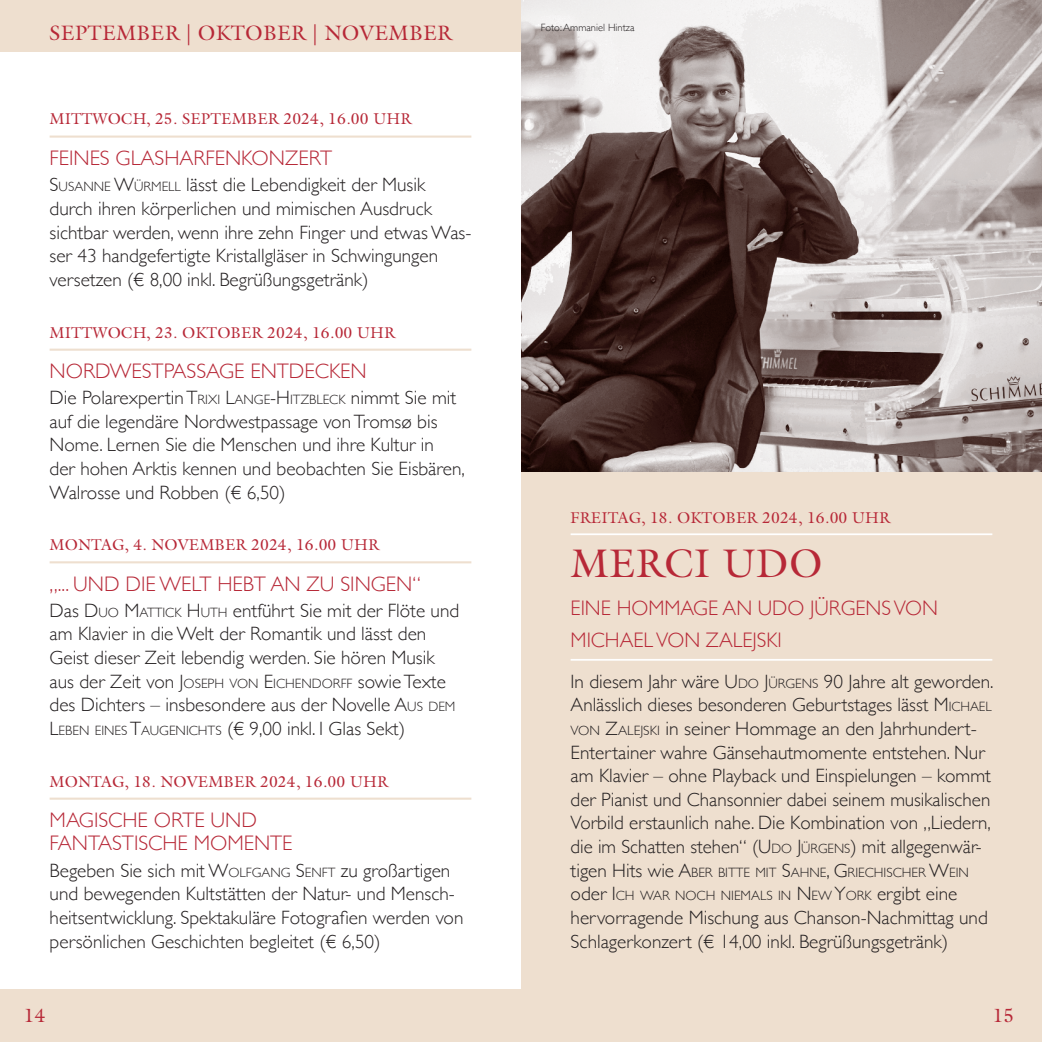
<style>
.page{position:relative;width:1042px;height:1042px;background:#fff}
.page>*{position:absolute;margin:0;border:0;box-sizing:border-box;transform-origin:0 0}
.t1{font:40.25px "Galliard Pro";letter-spacing:.01em;color:#b72837}
.t2{font:300 21px/22.8px "Gill Sans";color:#b72837}
.t3{font:21px "Galliard Pro";letter-spacing:.01em;color:#b72837}
.t4{font:300 19.25px/23.6px "Gill Sans";color:#231f20}
.t5{font:19.25px "Galliard Pro";color:#b72837}
.t6{font:15.75px "Galliard Pro";letter-spacing:.005em;color:#b72837}
.t7{font:300 13.47px/23.6px "Gill Sans";color:#231f20}
.t8{font:300 10.5px "Gill Sans";color:#231f20}
.s1{font-style:inherit}
.s2{font-size:13.47px}
.s3{font-size:19.25px}
</style>
<div class="page">
<div style="left:0;top:0;width:521px;height:52px;background:#eedfcf"></div>
<div style="left:0;top:988px;width:1042px;height:54px;background:#eedfcf"></div>
<hr style="left:50px;top:136px;width:421px;height:2px;background:#eedfcf">
<hr style="left:50px;top:349px;width:421px;height:2px;background:#eedfcf">
<hr style="left:50px;top:561px;width:421px;height:2px;background:#eedfcf">
<hr style="left:50px;top:797px;width:421px;height:3px;background:#eedfcf">
<div style="left:521px;top:355px;width:521px;height:687px;background:#eedfcf"></div>
<hr style="left:570px;top:533px;width:422px;height:2px;background:#fff">
<hr style="left:570px;top:659px;width:422px;height:2px;background:#fff">
<img style="left:521px;top:0;width:521px;height:471px">
<p class="t3" style="left:50px;top:19px;width:404px">SEPTEMBER | OKTOBER | NOVEMBER</p>
<p class="t8" style="left:541px;top:19px;width:95px">Foto: Ammaniel Hintza</p>
<p class="t6" style="left:50px;top:109px;width:363px">MITTWOCH, 25. SEPTEMBER 2024, 16.00 UHR</p>
<p class="t2" style="left:50px;top:145px;width:284px">FEINES GLASHARFENKONZERT</p>
<p class="t4" style="left:50px;top:172px;width:423px"><span class="s1">S</span><span class="s2">USANNE</span> <span class="s1">W</span><span class="s2">ÜRMELL</span> lässt die Lebendigkeit der Musik durch ihren körperlichen und mimischen Ausdruck sichtbar werden, wenn ihre zehn Finger und etwas Was&shy;ser 43 handgefertigte Kristallgläser in Schwingungen versetzen (€ 8,00 inkl. Begrüßungsgetränk)</p>
<p class="t6" style="left:50px;top:322px;width:347px">MITTWOCH, 23. OKTOBER 2024, 16.00 UHR</p>
<p class="t2" style="left:50px;top:359px;width:318px">NORDWESTPASSAGE ENTDECKEN</p>
<p class="t4" style="left:50px;top:385px;width:417px">Die Polarexpertin <span class="s1">T</span><span class="s2">RIXI</span> <span class="s1">L</span><span class="s2">ANGE</span><span class="s1">-H</span> <span class="s2">ITZBLECK</span> nimmt Sie mit auf die legendäre Nordwestpassage von Tromsø bis Nome. Lernen Sie die Menschen und ihre Kultur in<br>der hohen Arktis kennen und beobachten Sie Eisbären, Walrosse und Robben (€ 6,50)</p>
<p class="t6" style="left:50px;top:534px;width:331px">MONTAG, 4. NOVEMBER 2024, 16.00 UHR</p>
<p class="t2" style="left:50px;top:571px;width:373px">„... UND DIE WELT HEBT AN ZU SINGEN“</p>
<p class="t4" style="left:50px;top:598px;width:411px">Das <span class="s1">D</span> <span class="s2">UO</span> <span class="s1">M</span><span class="s2">ATTICK</span> <span class="s1">H</span> <span class="s2">UTH</span> entführt Sie mit der Flöte und am Klavier in die Welt der Romantik und lässt den Geist dieser Zeit lebendig werden. Sie hören Musik aus der Zeit von <span class="s1">J</span><span class="s2">OSEPH VON</span> <span class="s1">E</span><span class="s2">ICHENDORFF</span> sowie Texte des Dichters – insbesondere aus der Novelle <span class="s1">A</span><span class="s2">US DEM </span><span class="s1">L</span><span class="s2">EBEN EINES</span> <span class="s1">T</span><span class="s2">AUGENICHTS</span> (€ 9,00 inkl. I Glas Sekt)</p>
<p class="t6" style="left:50px;top:771px;width:340px">MONTAG, 18. NOVEMBER 2024, 16.00 UHR</p>
<p class="t2" style="left:50px;top:807px;width:244px">MAGISCHE ORTE UND<br>FANTASTISCHE MOMENTE</p>
<p class="t4" style="left:50px;top:857px;width:415px">Begeben Sie sich mit <span class="s1">W</span><span class="s2">OLFGANG</span> <span class="s1">S</span><span class="s2">ENFT</span> zu großartigen und bewegenden Kultstätten der Natur- und Mensch&shy;heitsentwicklung. Spektakuläre Fotografien werden von persönlichen Geschichten begleitet (€ 6,50)</p>
<p class="t6" style="left:570px;top:507px;width:321px">FREITAG, 18. OKTOBER 2024, 16.00 UHR</p>
<h1 class="t1" style="left:570px;top:537px;width:253px">MERCI UDO</h1>
<p class="t2" style="left:570px;top:592px;width:369px;line-height:31.5px">EINE HOMMAGE AN UDO JÜRGENS VON<br>MICHAEL VON ZALEJSKI</p>
<p class="t4" style="left:570px;top:668px;width:424px">In diesem Jahr wäre <span class="s1">U</span><span class="s2">DO</span> <span class="s1">J</span><span class="s2">ÜRGENS</span> 90 Jahre alt geworden.<br>Anlässlich dieses besonderen Geburtstages lässt <span class="s1">M</span> <span class="s2">ICHAEL VON</span> <span class="s1">Z</span><span class="s2">ALEJSKI</span> in seiner Hommage an den Jahrhundert-Entertainer wahre Gänsehautmomente entstehen. Nur am Klavier – ohne Playback und Einspielungen – kommt der Pianist und Chansonnier dabei seinem musikalischen Vorbild erstaunlich nahe. Die Kombination von „Liedern, die im Schatten stehen“ (<span class="s1">U</span><span class="s2">DO</span> <span class="s1">J</span><span class="s2">ÜRGENS</span>) mit allgegenwär-</p>
<p class="t7" style="left:570px;top:860px;width:400px"><span class="s3">tigen Hits wie</span> <span class="s3">A</span>BER BITTE MIT <span class="s3">S</span>AHNE<span class="s3">,</span> <span class="s3">G</span>RIECHISCHER <span class="s3">W</span>EIN <span class="s3">oder</span> <span class="s3">I</span> CH WAR NOCH NIEMALS IN <span class="s3">N</span> EW <span class="s3">Y</span>ORK <span class="s3">ergibt eine</span></p>
<p class="t4" style="left:570px;top:905px;width:419px">hervorragende Mischung aus Chanson-Nachmittag und<br>Schlagerkonzert (€ 14,00 inkl. Begrüßungsgetränk)</p>
<p class="t5" style="left:24px;top:1002px;width:23px">14</p>
<p class="t5" style="left:993px;top:1002px;width:23px">15</p>
</div>
